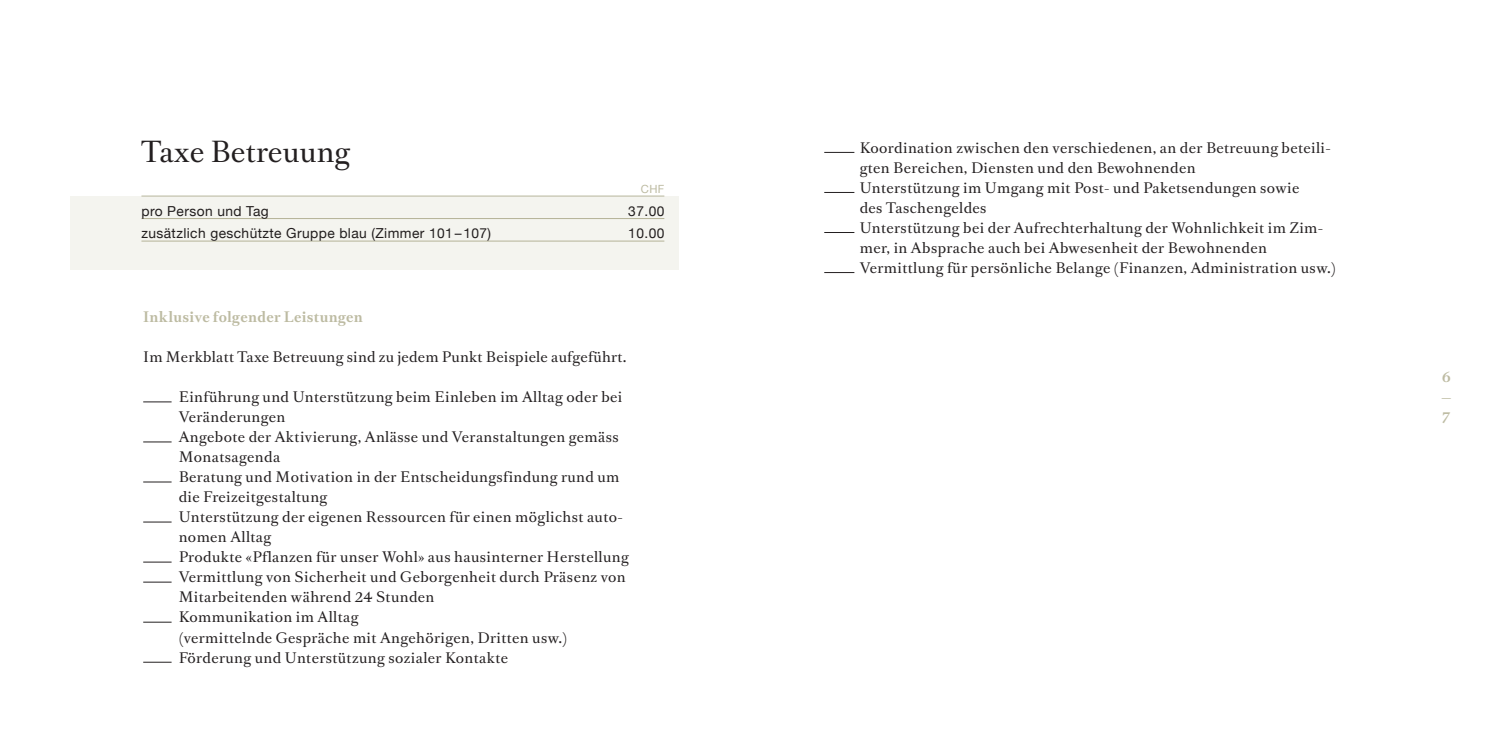
<style>
.page{position:relative;width:1489px;height:745px;background:#fff}
.page>*{position:absolute;margin:0;border:0;box-sizing:border-box;transform-origin:0 0}
.Untertitel_Gross{font:27.5px "Romain Text";letter-spacing:.01em;color:#231f20}
.aufzählungen{font:13.75px/20px "Romain Text";letter-spacing:.03em;color:#231f20}
.tabelle_rechtsbündig{font:13.75px "Helvetica Neue";letter-spacing:.03em;color:#231f20}
.Text{font:13.75px "Romain Text";letter-spacing:.02em;color:#231f20}
.Text-2{font:700 13.75px/20px "Romain Text";letter-spacing:.02em;color:#bdbba2;text-align:justify}
.tabellenheader_recht{font:11.25px "Helvetica Neue";color:#bdbba2}
</style>
<div class="page">
<svg style="left:143px;top:401px;width:28px;height:1px"></svg>
<svg style="left:143px;top:441px;width:28px;height:1px"></svg>
<svg style="left:143px;top:481px;width:28px;height:1px"></svg>
<svg style="left:143px;top:521px;width:28px;height:1px"></svg>
<svg style="left:143px;top:561px;width:28px;height:1px"></svg>
<svg style="left:143px;top:581px;width:28px;height:1px"></svg>
<svg style="left:143px;top:621px;width:28px;height:1px"></svg>
<svg style="left:143px;top:661px;width:28px;height:1px"></svg>
<div style="left:71px;top:195px;width:607px;height:74px;background:#f4f4ef"></div>
<hr style="left:824px;top:152px;width:30px;height:1px;background:#231f20">
<hr style="left:824px;top:192px;width:30px;height:1px;background:#231f20">
<hr style="left:824px;top:232px;width:30px;height:1px;background:#231f20">
<hr style="left:824px;top:272px;width:30px;height:1px;background:#231f20">
<p class="Untertitel_Gross" style="left:141px;top:133px;width:210px">Taxe Betreuung</p>
<p class="tabellenheader_recht" style="left:641px;top:181px;width:25px">CHF</p>
<p class="tabelle_rechtsbündig" style="left:141px;top:201px;width:129px">pro Person und Tag</p>
<p class="tabelle_rechtsbündig" style="left:628px;top:201px;width:38px">37.00</p>
<p class="tabelle_rechtsbündig" style="left:141px;top:223px;width:351px">zusätzlich geschützte Gruppe blau (Zimmer 101–107)</p>
<p class="tabelle_rechtsbündig" style="left:628px;top:223px;width:38px">10.00</p>
<p class="Text-2" style="left:143px;top:307px;width:221px">Inklusive folgender Leistungen</p>
<p class="Text" style="left:143px;top:348px;width:484px">Im Merkblatt Taxe Betreuung sind zu jedem Punkt Beispiele aufgeführt.</p>
<p class="aufzählungen" style="left:179px;top:387px;width:445px">Einführung und Unterstützung beim Einleben im Alltag oder bei<br>Veränderungen</p>
<p class="aufzählungen" style="left:179px;top:427px;width:441px">Angebote der Aktivierung, Anlässe und Veranstaltungen gemäss<br>Monatsagenda</p>
<p class="aufzählungen" style="left:179px;top:467px;width:442px">Beratung und Motivation in der Entscheidungsfindung rund um die Freizeitgestaltung</p>
<p class="aufzählungen" style="left:179px;top:507px;width:446px">Unterstützung der eigenen Ressourcen für einen möglichst auto&shy;nomen Alltag</p>
<p class="aufzählungen" style="left:179px;top:547px;width:451px">Produkte «Pflanzen für unser Wohl» aus hausinterner Herstellung</p>
<p class="aufzählungen" style="left:179px;top:567px;width:448px">Vermittlung von Sicherheit und Geborgenheit durch Präsenz von<br>Mitarbeitenden während 24 Stunden</p>
<p class="aufzählungen" style="left:179px;top:607px;width:390px">Kommunikation im Alltag<br>(vermittelnde Gespräche mit Angehörigen, Dritten usw.)</p>
<p class="aufzählungen" style="left:179px;top:647px;width:331px">Förderung und Unterstützung sozialer Kontakte</p>
<p class="aufzählungen" style="left:859px;top:138px;width:472px">Koordination zwischen den verschiedenen, an der Betreuung beteili&shy;gten Bereichen, Diensten und den Bewohnenden</p>
<p class="aufzählungen" style="left:859px;top:178px;width:441px">Unterstützung im Umgang mit Post- und Paketsendungen sowie des Taschengeldes</p>
<p class="aufzählungen" style="left:859px;top:218px;width:465px">Unterstützung bei der Aufrechterhaltung der Wohnlichkeit im Zim&shy;mer, in Absprache auch bei Abwesenheit der Bewohnenden</p>
<p class="aufzählungen" style="left:859px;top:258px;width:477px">Vermittlung für persönliche Belange (Finanzen, Administration usw.)</p>
<p class="Text-2" style="left:1440px;top:367px;width:12px">6 — 7</p>
</div>
